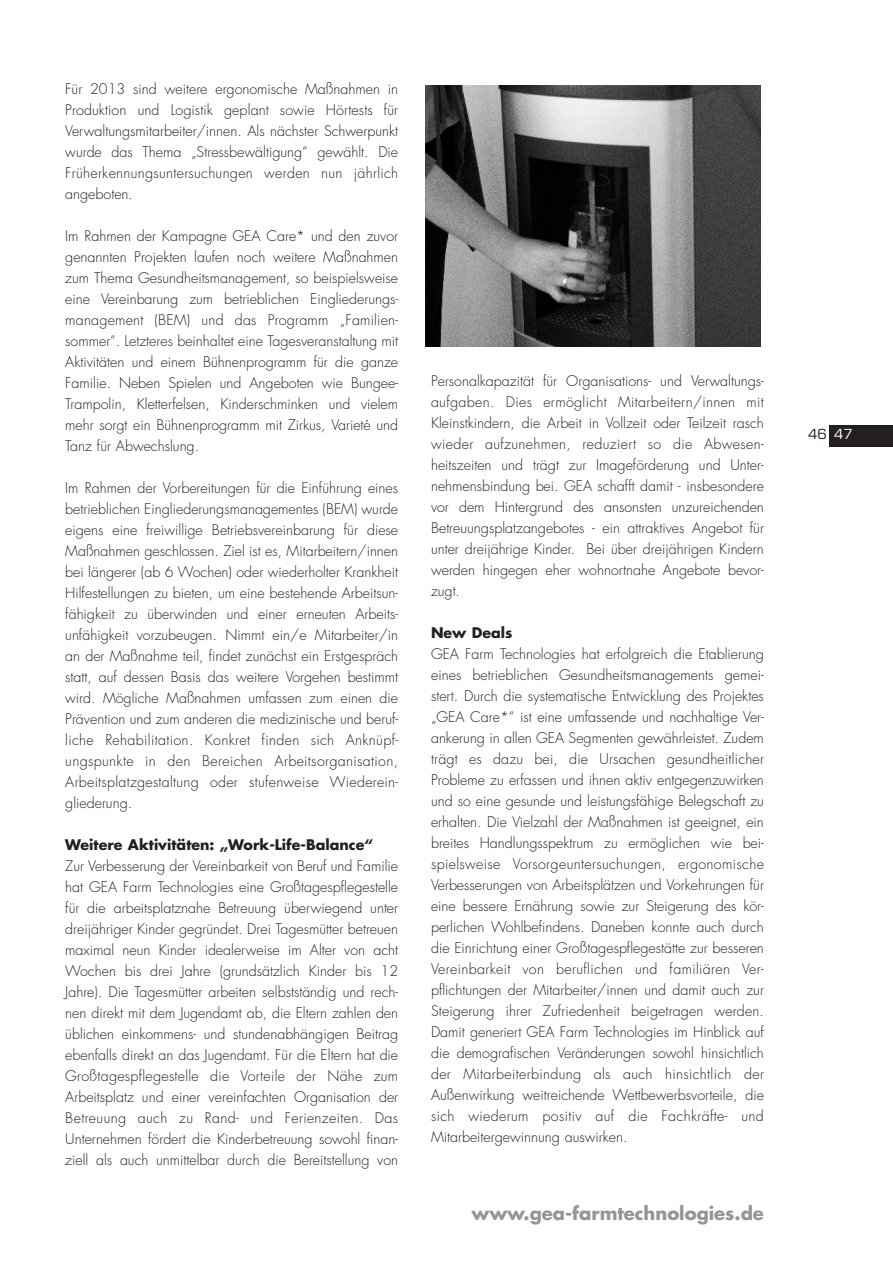
<style>
.page{position:relative;width:893px;height:1263px;background:#fff}
.page>*{position:absolute;margin:0;border:0;box-sizing:border-box;transform-origin:0 0}
.t1{font:700 18px "Futura";color:#939598}
.t2{font:300 14.25px/21px "Futura";color:#231f20;text-align:justify}
.t3{font:700 14.25px "Futura";color:#231f20}
.t4{font:13.5px "Eurostile";color:#231f20}
.s1{color:#fff}
</style>
<div class="page">
<div style="left:829px;top:425px;width:64px;height:21px;background:#231f20"></div>
<img style="left:425px;top:85px;width:335px;height:261px">
<p class="t2" style="left:65px;top:79px;width:334px">Für 2013 sind weitere ergonomische Maßnahmen in Produktion und Logistik geplant sowie Hörtests für Verwaltungsmitarbeiter/innen. Als nächster Schwerpunkt wurde das Thema „Stressbewältigung“ gewählt. Die Früherkennungsuntersuchungen werden nun jährlich angeboten.</p>
<p class="t2" style="left:65px;top:226px;width:334px">Im Rahmen der Kampagne GEA Care* und den zuvor genannten Projekten laufen noch weitere Maßnahmen zum Thema Gesundheitsmanagement, so beispielsweise eine Vereinbarung zum betrieblichen Eingliederungs&shy;management (BEM) und das Programm „Familien&shy;sommer“. Letzteres beinhaltet eine Tagesveranstaltung mit Aktivitäten und einem Bühnenprogramm für die ganze Familie. Neben Spielen und Angeboten wie Bungee-Trampolin, Kletterfelsen, Kinderschminken und vielem mehr sorgt ein Bühnenprogramm mit Zirkus, Varieté und Tanz für Abwechslung.</p>
<p class="t2" style="left:65px;top:478px;width:334px">Im Rahmen der Vorbereitungen für die Einführung eines betrieblichen Eingliederungsmanagementes (BEM) wurde eigens eine freiwillige Betriebsvereinbarung für diese Maßnahmen geschlossen. Ziel ist es, Mitarbeitern/innen bei längerer (ab 6 Wochen) oder wiederholter Krankheit Hilfestellungen zu bieten, um eine bestehende Arbeitsun&shy;fähigkeit zu überwinden und einer erneuten Arbeits&shy;unfähigkeit vorzubeugen. Nimmt ein/e Mitarbeiter/in an der Maßnahme teil, findet zunächst ein Erstgespräch statt, auf dessen Basis das weitere Vorgehen bestimmt wird. Mögliche Maßnahmen umfassen zum einen die Prävention und zum anderen die medizinische und beruf&shy;liche Rehabilitation. Konkret finden sich Anknüpf&shy;ungspunkte in den Bereichen Arbeitsorganisation, Arbeitsplatzgestaltung oder stufenweise Wiederein&shy;gliederung.</p>
<p class="t3" style="left:65px;top:838px;width:310px">Weitere Aktivitäten: „Work-Life-Balance“</p>
<p class="t2" style="left:65px;top:856px;width:334px">Zur Verbesserung der Vereinbarkeit von Beruf und Familie hat GEA Farm Technologies eine Großtagespflegestelle für die arbeitsplatznahe Betreuung überwiegend unter dreijähriger Kinder gegründet. Drei Tagesmütter betreuen maximal neun Kinder idealerweise im Alter von acht Wochen bis drei Jahre (grundsätzlich Kinder bis 12<br>Jahre). Die Tagesmütter arbeiten selbstständig und rech&shy;nen direkt mit dem Jugendamt ab, die Eltern zahlen den üblichen einkommens- und stundenabhängigen Beitrag ebenfalls direkt an das Jugendamt. Für die Eltern hat die Großtagespflegestelle die Vorteile der Nähe zum Arbeitsplatz und einer vereinfachten Organisation der Betreuung auch zu Rand- und Ferienzeiten. Das Unternehmen fördert die Kinderbetreuung sowohl finan&shy;ziell als auch unmittelbar durch die Bereitstellung von</p>
<p class="t2" style="left:431px;top:371px;width:334px">Personalkapazität für Organisations- und Verwaltungs&shy;aufgaben. Dies ermöglicht Mitarbeitern/innen mit Kleinstkindern, die Arbeit in Vollzeit oder Teilzeit rasch wieder aufzunehmen, reduziert so die Abwesen&shy;heitszeiten und trägt zur Imageförderung und Unter&shy;nehmensbindung bei. GEA schafft damit - insbesondere vor dem Hintergrund des ansonsten unzureichenden Betreuungsplatzangebotes - ein attraktives Angebot für unter dreijährige Kinder. Bei über dreijährigen Kindern werden hingegen eher wohnortnahe Angebote bevor&shy;zugt.</p>
<p class="t3" style="left:431px;top:626px;width:83px">New Deals</p>
<p class="t2" style="left:431px;top:644px;width:334px">GEA Farm Technologies hat erfolgreich die Etablierung eines betrieblichen Gesundheitsmanagements gemei&shy;stert. Durch die systematische Entwicklung des Projektes „GEA Care*“ ist eine umfassende und nachhaltige Ver&shy;ankerung in allen GEA Segmenten gewährleistet. Zudem trägt es dazu bei, die Ursachen gesundheitlicher Probleme zu erfassen und ihnen aktiv entgegenzuwirken und so eine gesunde und leistungsfähige Belegschaft zu erhalten. Die Vielzahl der Maßnahmen ist geeignet, ein breites Handlungsspektrum zu ermöglichen wie bei&shy;spielsweise Vorsorgeuntersuchungen, ergonomische Verbesserungen von Arbeitsplätzen und Vorkehrungen für eine bessere Ernährung sowie zur Steigerung des kör&shy;perlichen Wohlbefindens. Daneben konnte auch durch die Einrichtung einer Großtagespflegestätte zur besseren Vereinbarkeit von beruflichen und familiären Ver&shy;pflichtungen der Mitarbeiter/innen und damit auch zur Steigerung ihrer Zufriedenheit beigetragen werden.<br>Damit generiert GEA Farm Technologies im Hinblick auf die demografischen Veränderungen sowohl hinsichtlich der Mitarbeiterbindung als auch hinsichtlich der Außenwirkung weitreichende Wettbewerbsvorteile, die sich wiederum positiv auf die Fachkräfte- und Mitarbeitergewinnung auswirken.</p>
<p class="t1" style="left:471px;top:1205px;width:294px">www.gea-farmtechnologies.de</p>
<p class="t4" style="left:808px;top:429px;width:46px">46 <span class="s1">47</span></p>
</div>
